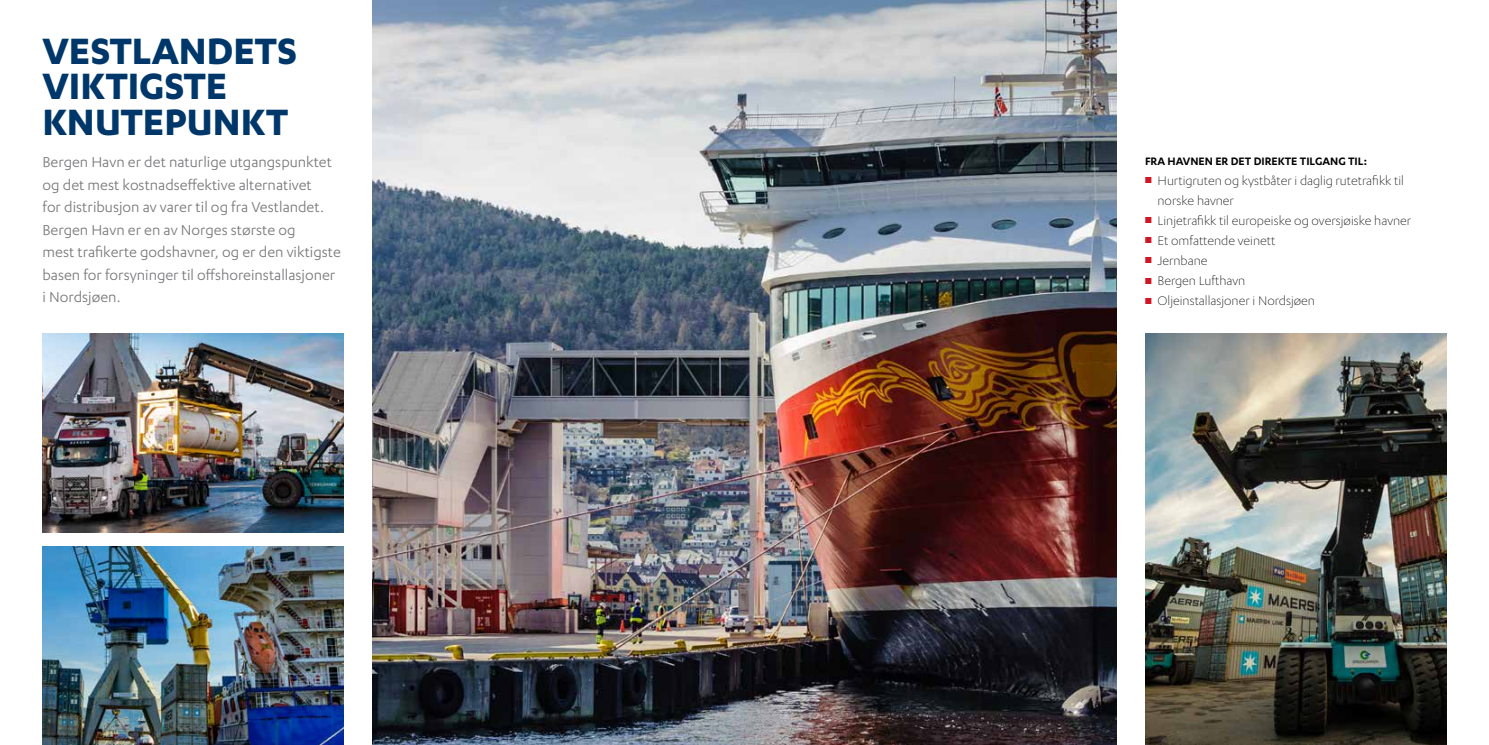
<style>
.page{position:relative;width:1489px;height:745px;background:#fff}
.page>*{position:absolute;margin:0;border:0;box-sizing:border-box;transform-origin:0 0}
.t1{font:700 42.5px/35px "Karbon";color:#00376a}
.t2{font:16.5px/22.5px "Karbon";color:#777679}
.t3{font:300 14.38px/20px "Karbon";color:#000}
.t4{font:600 12.5px "Karbon";color:#000}
.s1{color:#ce1625}
</style>
<div class="page">
<img style="left:372px;top:0;width:744px;height:744px">
<img style="left:43px;top:333px;width:301px;height:198px">
<img style="left:1145px;top:333px;width:301px;height:411px">
<img style="left:43px;top:546px;width:301px;height:198px">
<h1 class="t1" style="left:43px;top:32px;width:256px">VESTLANDETS<br>VIKTIGSTE<br>KNUTEPUNKT</h1>
<p class="t2" style="left:43px;top:150px;width:300px">Bergen Havn er det naturlige utgangspunktet og det mest kostnadseffektive alternativet<br>for distribusjon av varer til og fra Vestlandet.<br>Bergen Havn er en av Norges største og<br>mest trafikerte godshavner, og er den viktigste basen for forsyninger til offshoreinstallasjoner i Nordsjøen.</p>
<p class="t4" style="left:1144px;top:154px;width:223px">FRA HAVNEN ER DET DIREKTE TILGANG TIL:</p>
<p class="t3" style="left:1157px;top:170px;width:248px;text-indent:-12px"><span class="s1">■</span> Hurtigruten og kystbåter i daglig rutetrafikk til norske havner</p>
<p class="t3" style="left:1144px;top:210px;width:268px"><span class="s1">■</span> Linjetrafikk til europeiske og oversjøiske havner</p>
<p class="t3" style="left:1144px;top:230px;width:132px"><span class="s1">■</span> Et omfattende veinett</p>
<p class="t3" style="left:1144px;top:250px;width:64px"><span class="s1">■</span> Jernbane</p>
<p class="t3" style="left:1144px;top:270px;width:102px"><span class="s1">■</span> Bergen Lufthavn</p>
<p class="t3" style="left:1144px;top:290px;width:171px"><span class="s1">■</span> Oljeinstallasjoner i Nordsjøen</p>
</div>
